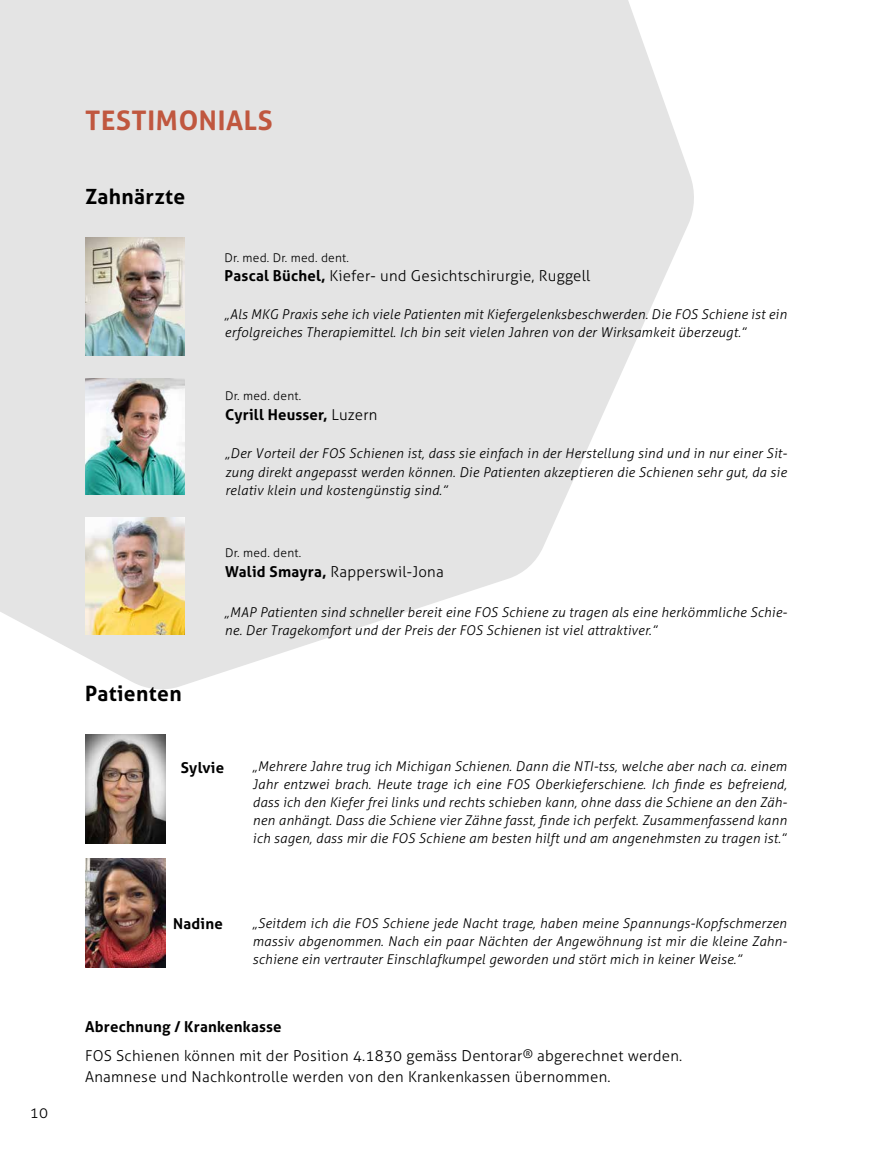
<style>
.page{position:relative;width:893px;height:1149px;background:#fff}
.page>*{position:absolute;margin:0;border:0;box-sizing:border-box;transform-origin:0 0}
.t1{font:700 27px "Aller";letter-spacing:.025em;color:#c0573f}
.t2{font:700 21px "Aller";letter-spacing:.015em;color:#000}
.t3{font:300 15px/29.5px "Aller";letter-spacing:.015em;color:#000}
.t4{font:700 15px "Aller";letter-spacing:.015em;color:#000}
.t5{font:italic 300 13.5px/18px "Aller";letter-spacing:.015em;color:#000;text-align:justify}
.t6{font:300 12px "Aller";letter-spacing:.015em;color:#000}
.s1{font-weight:700}
.s2{font-weight:300}
</style>
<div class="page">
<svg style="left:0;top:0;width:694px;height:689px;fill:#e4e4e4"></svg>
<img style="left:85px;top:238px;width:100px;height:117px">
<img style="left:86px;top:378px;width:98px;height:116px">
<img style="left:86px;top:858px;width:79px;height:109px">
<img style="left:86px;top:734px;width:79px;height:109px">
<img style="left:85px;top:517px;width:100px;height:117px">
<p class="t3" style="left:30px;top:1097px;width:20px">10</p>
<h1 class="t1" style="left:85px;top:103px;width:189px">TESTIMONIALS</h1>
<h2 class="t2" style="left:85px;top:184px;width:102px">Zahnärzte</h2>
<h2 class="t2" style="left:85px;top:680px;width:98px">Patienten</h2>
<p class="t6" style="left:225px;top:250px;width:126px">Dr. med. Dr. med. dent.</p>
<p class="t3" style="left:225px;top:261px;width:367px"><span class="s1">Pascal Büchel,</span> Kiefer- und Gesichtschirurgie, Ruggell</p>
<p class="t5" style="left:225px;top:305px;width:564px">„Als MKG Praxis sehe ich viele Patienten mit Kiefergelenksbeschwerden. Die FOS Schiene ist ein erfolgreiches Therapiemittel. Ich bin seit vielen Jahren von der Wirksamkeit überzeugt.”</p>
<p class="t6" style="left:225px;top:389px;width:78px">Dr. med. dent.</p>
<p class="t4" style="left:225px;top:405px;width:154px">Cyrill Heusser, <span class="s2">Luzern</span></p>
<p class="t5" style="left:225px;top:444px;width:563px">„Der Vorteil der FOS Schienen ist, dass sie einfach in der Herstellung sind und in nur einer Sit&shy;zung direkt angepasst werden können. Die Patienten akzeptieren die Schienen sehr gut, da sie relativ klein und kostengünstig sind.”</p>
<p class="t6" style="left:225px;top:545px;width:78px">Dr. med. dent.</p>
<p class="t3" style="left:225px;top:556px;width:220px"><span class="s1">Walid Smayra,</span> Rapperswil-Jona</p>
<p class="t5" style="left:225px;top:603px;width:564px">„MAP Patienten sind schneller bereit eine FOS Schiene zu tragen als eine herkömmliche Schie&shy;ne. Der Tragekomfort und der Preis der FOS Schienen ist viel attraktiver.”</p>
<p class="t4" style="left:181px;top:757px;width:45px">Sylvie</p>
<p class="t4" style="left:173px;top:914px;width:51px">Nadine</p>
<p class="t5" style="left:253px;top:757px;width:536px">„Mehrere Jahre trug ich Michigan Schienen. Dann die NTI-tss, welche aber nach ca. einem Jahr entzwei brach. Heute trage ich eine FOS Oberkieferschiene. Ich finde es befreiend, dass ich den Kiefer frei links und rechts schieben kann, ohne dass die Schiene an den Zäh&shy;nen anhängt. Dass die Schiene vier Zähne fasst, finde ich perfekt. Zusammenfassend kann ich sagen, dass mir die FOS Schiene am besten hilft und am angenehmsten zu tragen ist.”</p>
<p class="t5" style="left:253px;top:913px;width:536px">„Seitdem ich die FOS Schiene jede Nacht trage, haben meine Spannungs-Kopfschmerzen massiv abgenommen. Nach ein paar Nächten der Angewöhnung ist mir die kleine Zahn&shy;schiene ein vertrauter Einschlafkumpel geworden und stört mich in keiner Weise.”</p>
<p class="t3" style="left:85px;top:1011px;width:599px"><span class="s1">Abrechnung / Krankenkasse<br></span>FOS Schienen können mit der Position 4.1830 gemäss Dentorar<sup>®</sup> abgerechnet werden.</p>
<p class="t3" style="left:85px;top:1061px;width:527px">Anamnese und Nachkontrolle werden von den Krankenkassen übernommen.</p>
</div>
